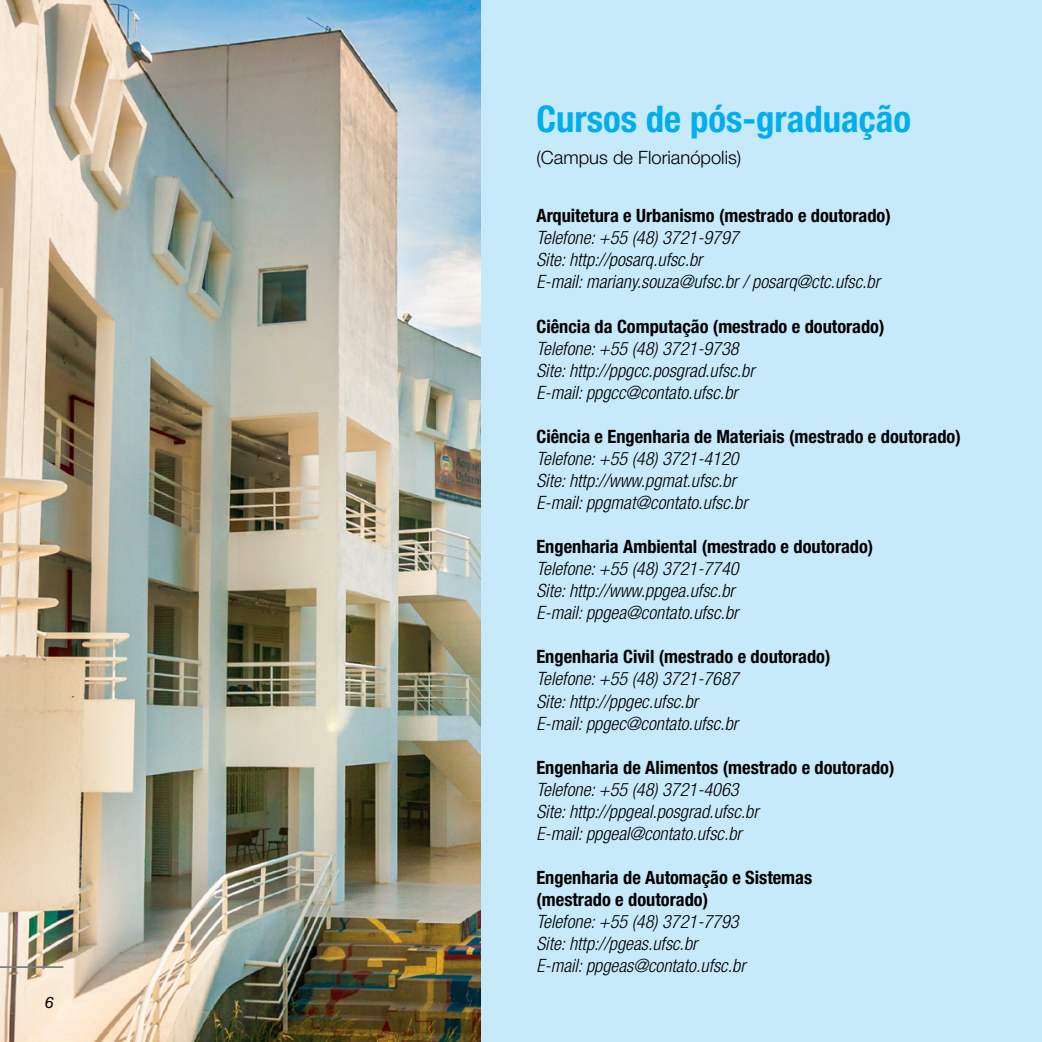
<style>
.page{position:relative;width:1042px;height:1042px;background:#c7eafb}
.page>*{position:absolute;margin:0;border:0;box-sizing:border-box;transform-origin:0 0}
.t1{font:700 condensed 36.75px "Helvetica Neue LT Pro";color:#00aeef}
.t2{font:italic 300 condensed 18.38px/22.1px "Helvetica Neue LT Pro";color:#000}
.t3{font:700 condensed 18.38px/22.1px "Helvetica Neue LT Pro";color:#000}
.t4{font:300 18.38px "Helvetica Neue LT Pro";color:#000}
.t5{font:italic 15.75px "Helvetica Neue LT Pro";color:#000}
</style>
<div class="page">
<img style="left:0;top:0;width:481px;height:1042px">
<hr style="left:0;top:966px;width:63px;height:2px;background:#75818a">
<p class="t5" style="left:45px;top:993px;width:10px">6</p>
<h1 class="t1" style="left:536px;top:96px;width:376px">Cursos de pós-graduação</h1>
<p class="t4" style="left:536px;top:146px;width:206px">(Campus de Florianópolis)</p>
<p class="t3" style="left:536px;top:204px;width:356px">Arquitetura e Urbanismo (mestrado e doutorado)</p>
<p class="t2" style="left:536px;top:227px;width:345px">Telefone: +55 (48) 3721-9797<br>Site: http://posarq.ufsc.br<br>E-mail: mariany.souza@ufsc.br / posarq@ctc.ufsc.br</p>
<p class="t3" style="left:536px;top:315px;width:350px">Ciência da Computação (mestrado e doutorado)</p>
<p class="t2" style="left:536px;top:338px;width:220px">Telefone: +55 (48) 3721-9738<br>Site: http://ppgcc.posgrad.ufsc.br<br>E-mail: ppgcc@contato.ufsc.br</p>
<p class="t3" style="left:536px;top:425px;width:426px">Ciência e Engenharia de Materiais (mestrado e doutorado)</p>
<p class="t2" style="left:536px;top:448px;width:213px">Telefone: +55 (48) 3721-4120<br>Site: http://www.pgmat.ufsc.br<br>E-mail: ppgmat@contato.ufsc.br</p>
<p class="t3" style="left:536px;top:535px;width:338px">Engenharia Ambiental (mestrado e doutorado)</p>
<p class="t2" style="left:536px;top:558px;width:204px">Telefone: +55 (48) 3721-7740<br>Site: http://www.ppgea.ufsc.br<br>E-mail: ppgea@contato.ufsc.br</p>
<p class="t3" style="left:536px;top:645px;width:295px">Engenharia Civil (mestrado e doutorado)</p>
<p class="t2" style="left:536px;top:668px;width:204px">Telefone: +55 (48) 3721-7687<br>Site: http://ppgec.ufsc.br<br>E-mail: ppgec@contato.ufsc.br</p>
<p class="t3" style="left:536px;top:756px;width:359px">Engenharia de Alimentos (mestrado e doutorado)</p>
<p class="t2" style="left:536px;top:779px;width:224px">Telefone: +55 (48) 3721-4063<br>Site: http://ppgeal.posgrad.ufsc.br<br>E-mail: ppgeal@contato.ufsc.br</p>
<p class="t3" style="left:536px;top:866px;width:277px">Engenharia de Automação e Sistemas (mestrado e doutorado)</p>
<p class="t2" style="left:536px;top:911px;width:210px">Telefone: +55 (48) 3721-7793<br>Site: http://pgeas.ufsc.br<br>E-mail: ppgeas@contato.ufsc.br</p>
</div>
